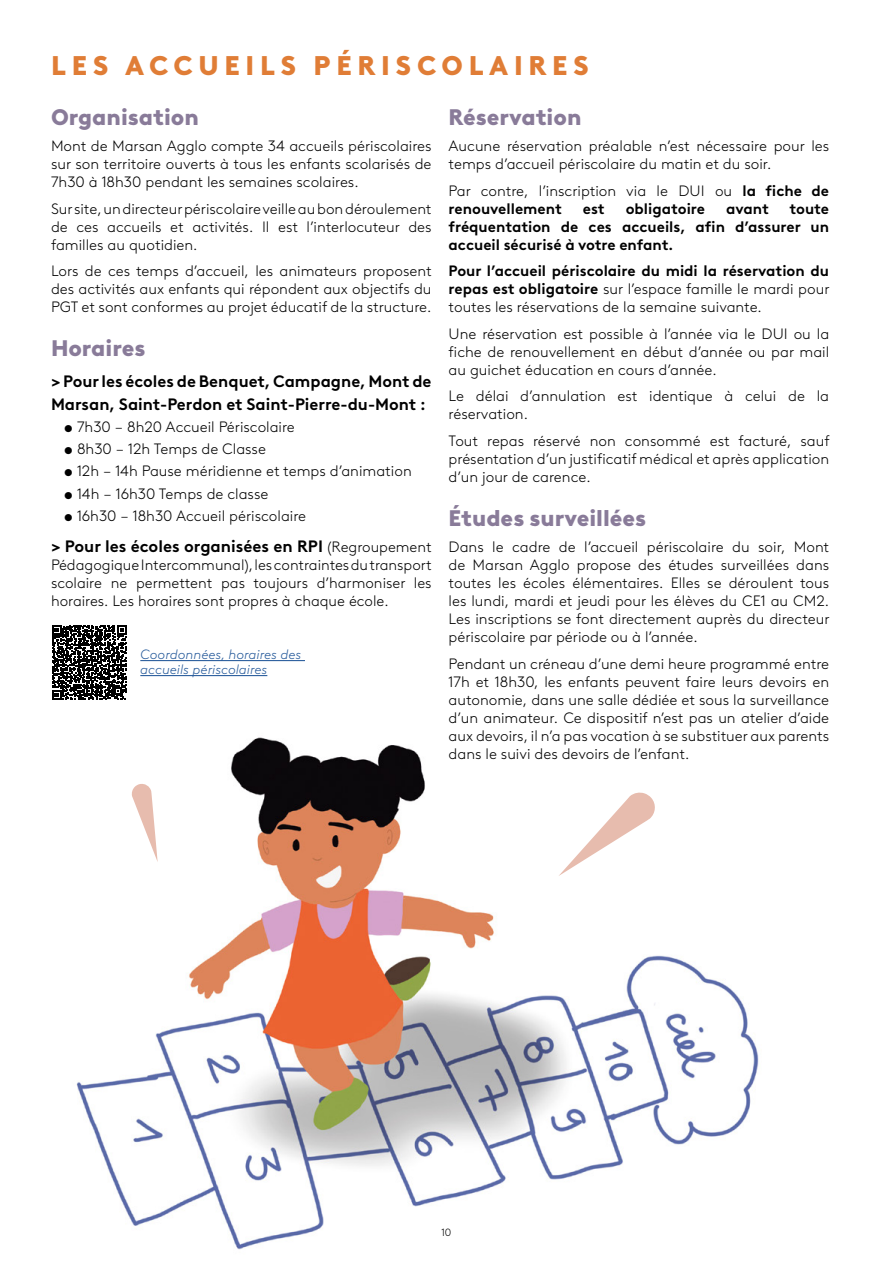
<style>
.page{position:relative;width:893px;height:1263px;background:#fff}
.page>*{position:absolute;margin:0;border:0;box-sizing:border-box;transform-origin:0 0}
.t1{font:900 27px "Brown LL";letter-spacing:.21em;color:#e07d36}
.t2{font:900 22.5px "Brown LL";color:#897b99}
.t3{font:700 16.5px/22.5px "Brown LL";color:#000}
.t4{font:300 15px/18px "Brown LL";color:#000;text-align:justify}
.t5{font:700 15px/18px "Brown LL";color:#000;text-align:justify}
.t6{font:italic 300 13.5px/15px "Brown LL";color:#275b9b}
.t7{font:300 10.5px "Brown LL";color:#000}
.s1{font-weight:300;font-size:15px}
.s2{font-weight:700}
</style>
<div class="page">
<img style="left:76px;top:661px;width:683px;height:589px">
<hr style="left:140px;top:660px;width:165px;height:1px;background:#275b9b">
<hr style="left:140px;top:675px;width:127px;height:1px;background:#275b9b">
<svg style="left:52px;top:625px;width:75px;height:75px"></svg>
<svg style="left:558px;top:792px;width:99px;height:84px"></svg>
<svg style="left:131px;top:783px;width:27px;height:79px"></svg>
<h1 class="t1" style="left:51px;top:45px;width:539px">LES ACCUEILS PÉRISCOLAIRES</h1>
<h2 class="t2" style="left:51px;top:99px;width:149px">Organisation</h2>
<p class="t4" style="left:51px;top:136px;width:382px">Mont de Marsan Agglo compte 34 accueils périscolaires sur son territoire ouverts à tous les enfants scolarisés de 7h30 à 18h30 pendant les semaines scolaires.</p>
<p class="t4" style="left:51px;top:199px;width:382px">Sur site, un directeur périscolaire veille au bon déroulement de ces accueils et activités. Il est l’interlocuteur des familles au quotidien.</p>
<p class="t4" style="left:51px;top:261px;width:382px">Lors de ces temps d’accueil, les animateurs proposent des activités aux enfants qui répondent aux objectifs du PGT et sont conformes au projet éducatif de la structure.</p>
<h2 class="t2" style="left:51px;top:331px;width:96px">Horaires</h2>
<p class="t3" style="left:51px;top:369px;width:382px">&gt; Pour les écoles de Benquet, Campagne, Mont de<br>Marsan, Saint-Perdon et Saint-Pierre-du-Mont :</p>
<p class="t4" style="left:64px;top:417px;width:233px">• 7h30 – 8h20 Accueil Périscolaire</p>
<p class="t4" style="left:64px;top:439px;width:204px">• 8h30 – 12h Temps de Classe</p>
<p class="t4" style="left:64px;top:461px;width:349px">• 12h – 14h Pause méridienne et temps d’animation</p>
<p class="t4" style="left:64px;top:484px;width:206px">• 14h – 16h30 Temps de classe</p>
<p class="t4" style="left:64px;top:506px;width:244px">• 16h30 – 18h30 Accueil périscolaire</p>
<p class="t3" style="left:51px;top:533px;width:382px">&gt; Pour les écoles organisées en RPI <span class="s1">(Regroupement</span></p>
<p class="t4" style="left:51px;top:555px;width:382px">Pédagogique Intercommunal), les contraintes du transport scolaire ne permettent pas toujours d’harmoniser les horaires. Les horaires sont propres à chaque école.</p>
<p class="t6" style="left:140px;top:646px;width:163px">Coordonnées, horaires des accueils périscolaires</p>
<h2 class="t2" style="left:449px;top:99px;width:134px">Réservation</h2>
<p class="t4" style="left:449px;top:136px;width:382px">Aucune réservation préalable n’est nécessaire pour les temps d’accueil périscolaire du matin et du soir.</p>
<p class="t4" style="left:449px;top:181px;width:382px">Par contre, l’inscription via le DUI ou <span class="s2">la fiche de renouvellement</span></p>
<p class="t5" style="left:583px;top:198px;width:23px">est</p>
<p class="t5" style="left:626px;top:198px;width:81px">obligatoire</p>
<p class="t5" style="left:726px;top:198px;width:44px">avant</p>
<p class="t5" style="left:449px;top:198px;width:382px;text-indent:341px">toute fréquentation de ces accueils, afin d’assurer un accueil sécurisé à votre enfant.</p>
<p class="t4" style="left:449px;top:261px;width:382px"><span class="s2">Pour l’accueil périscolaire du midi la réservation du repas est obligatoire</span> sur l’espace famille le mardi pour toutes les réservations de la semaine suivante.</p>
<p class="t4" style="left:449px;top:324px;width:382px">Une réservation est possible à l’année via le DUI ou la fiche de renouvellement en début d’année ou par mail au guichet éducation en cours d’année.</p>
<p class="t4" style="left:449px;top:386px;width:382px">Le délai d’annulation est identique à celui de la réservation.</p>
<p class="t4" style="left:449px;top:431px;width:382px">Tout repas réservé non consommé est facturé, sauf présentation d’un justificatif médical et après application d’un jour de carence.</p>
<h2 class="t2" style="left:449px;top:500px;width:199px">Études surveillées</h2>
<p class="t4" style="left:449px;top:537px;width:382px">Dans le cadre de l’accueil périscolaire du soir, Mont de Marsan Agglo propose des études surveillées dans toutes les écoles élémentaires. Elles se déroulent tous les lundi, mardi et jeudi pour les élèves du CE1 au CM2.<br>Les inscriptions se font directement auprès du directeur périscolaire par période ou à l’année.</p>
<p class="t4" style="left:449px;top:654px;width:382px">Pendant un créneau d’une demi heure programmé entre 17h et 18h30, les enfants peuvent faire leurs devoirs en autonomie, dans une salle dédiée et sous la surveillance d’un animateur. Ce dispositif n’est pas un atelier d’aide aux devoirs, il n’a pas vocation à se substituer aux parents dans le suivi des devoirs de l’enfant.</p>
<p class="t7" style="left:441px;top:1225px;width:11px">10</p>
</div>
